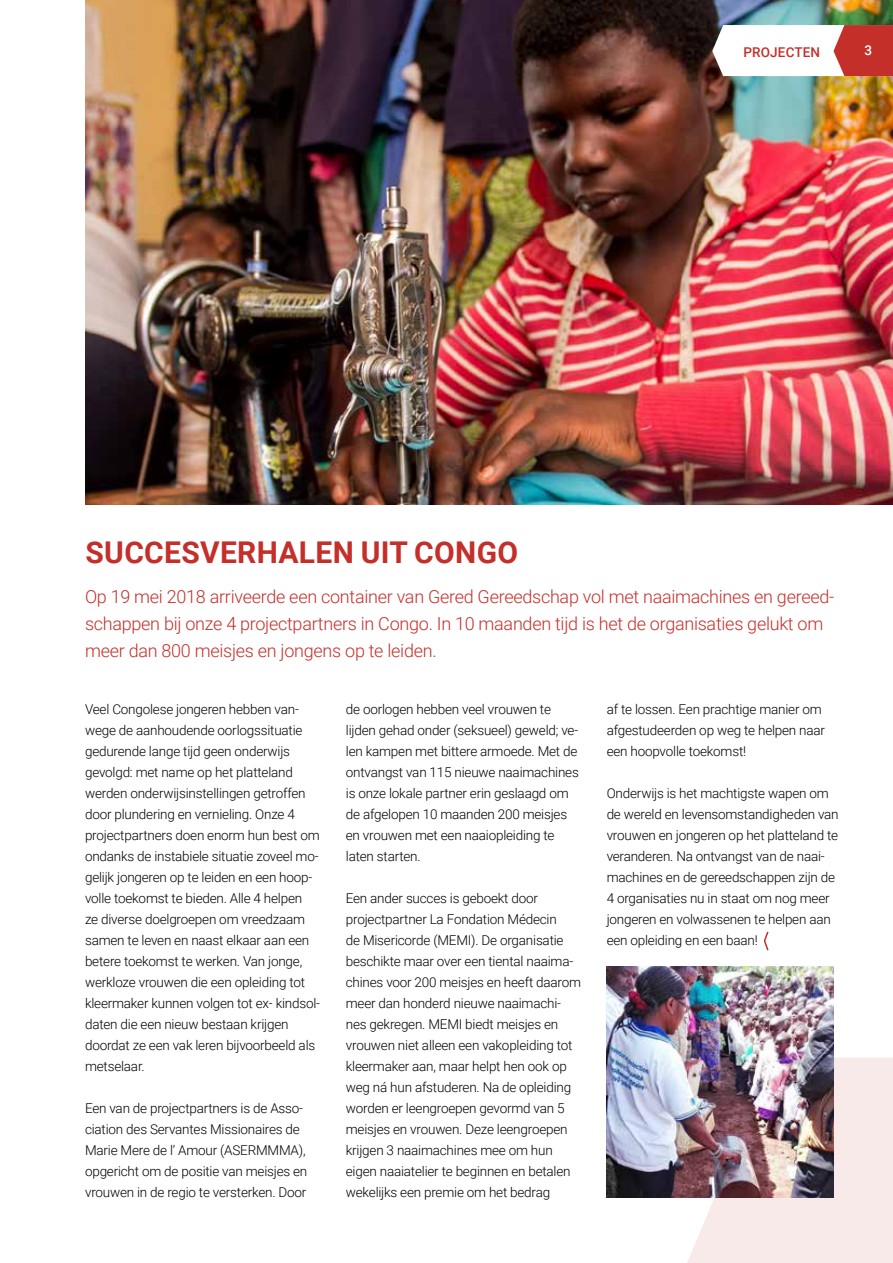
<style>
.page{position:relative;width:893px;height:1263px;background:#fff}
.page>*{position:absolute;margin:0;border:0;box-sizing:border-box;transform-origin:0 0}
.t1{font:700 30px "Roboto";letter-spacing:.01em;color:#c42f2a}
.t2{font:300 18px/27px "Roboto";letter-spacing:-.015em;color:#c42f2a}
.t3{font:300 13.5px/21px "Roboto";letter-spacing:-.015em;color:#000}
.t4{font:500 13.5px "Roboto";letter-spacing:.01em;color:#c42f2a}
.t5{font:500 13.5px "Roboto";color:#fff}
</style>
<div class="page">
<svg style="left:623px;top:1057px;width:270px;height:206px;fill:#f9eaea"></svg>
<img style="left:607px;top:966px;width:226px;height:231px">
<img style="left:85px;top:0;width:808px;height:504px">
<svg style="left:763px;top:931px;width:6px;height:20px"></svg>
<svg style="left:712px;top:25px;width:181px;height:51px"></svg>
<p class="t4" style="left:743px;top:42px;width:78px">PROJECTEN</p>
<p class="t5" style="left:864px;top:41px;width:9px">3</p>
<h1 class="t1" style="left:86px;top:531px;width:434px">SUCCESVERHALEN UIT CONGO</h1>
<h2 class="t2" style="left:85px;top:582px;width:751px">Op 19 mei 2018 arriveerde een container van Gered Gereedschap vol met naaimachines en gereed&shy;schappen bij onze 4 projectpartners in Congo. In 10 maanden tijd is het de organisaties gelukt om meer dan 800 meisjes en jongens op te leiden.</h2>
<p class="t3" style="left:85px;top:698px;width:237px">Veel Congolese jongeren hebben van&shy;wege de aanhoudende oorlogssituatie gedurende lange tijd geen onderwijs gevolgd: met name op het platteland werden onderwijsinstellingen getroffen door plundering en vernieling. Onze 4 projectpartners doen enorm hun best om ondanks de instabiele situatie zoveel mo&shy;gelijk jongeren op te leiden en een hoop&shy;volle toekomst te bieden. Alle 4 helpen<br>ze diverse doelgroepen om vreedzaam samen te leven en naast elkaar aan een betere toekomst te werken. Van jonge, werkloze vrouwen die een opleiding tot kleermaker kunnen volgen tot ex- kindsol&shy;daten die een nieuw bestaan krijgen doordat ze een vak leren bijvoorbeeld als metselaar.</p>
<p class="t3" style="left:85px;top:1097px;width:224px">Een van de projectpartners is de Asso&shy;ciation des Servantes Missionaires de Marie Mere de l’ Amour (ASERMMMA), opgericht om de positie van meisjes en vrouwen in de regio te versterken. Door</p>
<p class="t3" style="left:346px;top:698px;width:235px">de oorlogen hebben veel vrouwen te lijden gehad onder (seksueel) geweld; ve&shy;len kampen met bittere armoede. Met de ontvangst van 115 nieuwe naaimachines is onze lokale partner erin geslaagd om de afgelopen 10 maanden 200 meisjes en vrouwen met een naaiopleiding te laten starten.</p>
<p class="t3" style="left:346px;top:887px;width:237px">Een ander succes is geboekt door projectpartner La Fondation Médecin<br>de Misericorde (MEMI). De organisatie beschikte maar over een tiental naaima&shy;chines voor 200 meisjes en heeft daarom meer dan honderd nieuwe naaimachi&shy;nes gekregen. MEMI biedt meisjes en vrouwen niet alleen een vakopleiding tot kleermaker aan, maar helpt hen ook op weg ná hun afstuderen. Na de opleiding worden er leengroepen gevormd van 5 meisjes en vrouwen. Deze leengroepen krijgen 3 naaimachines mee om hun eigen naaiatelier te beginnen en betalen wekelijks een premie om het bedrag</p>
<p class="t3" style="left:607px;top:698px;width:220px">af te lossen. Een prachtige manier om afgestudeerden op weg te helpen naar een hoopvolle toekomst!</p>
<p class="t3" style="left:607px;top:782px;width:234px">Onderwijs is het machtigste wapen om de wereld en levensomstandigheden van vrouwen en jongeren op het platteland te veranderen. Na ontvangst van de naai&shy;machines en de gereedschappen zijn de 4 organisaties nu in staat om nog meer jongeren en volwassenen te helpen aan een opleiding en een baan!</p>
</div>
